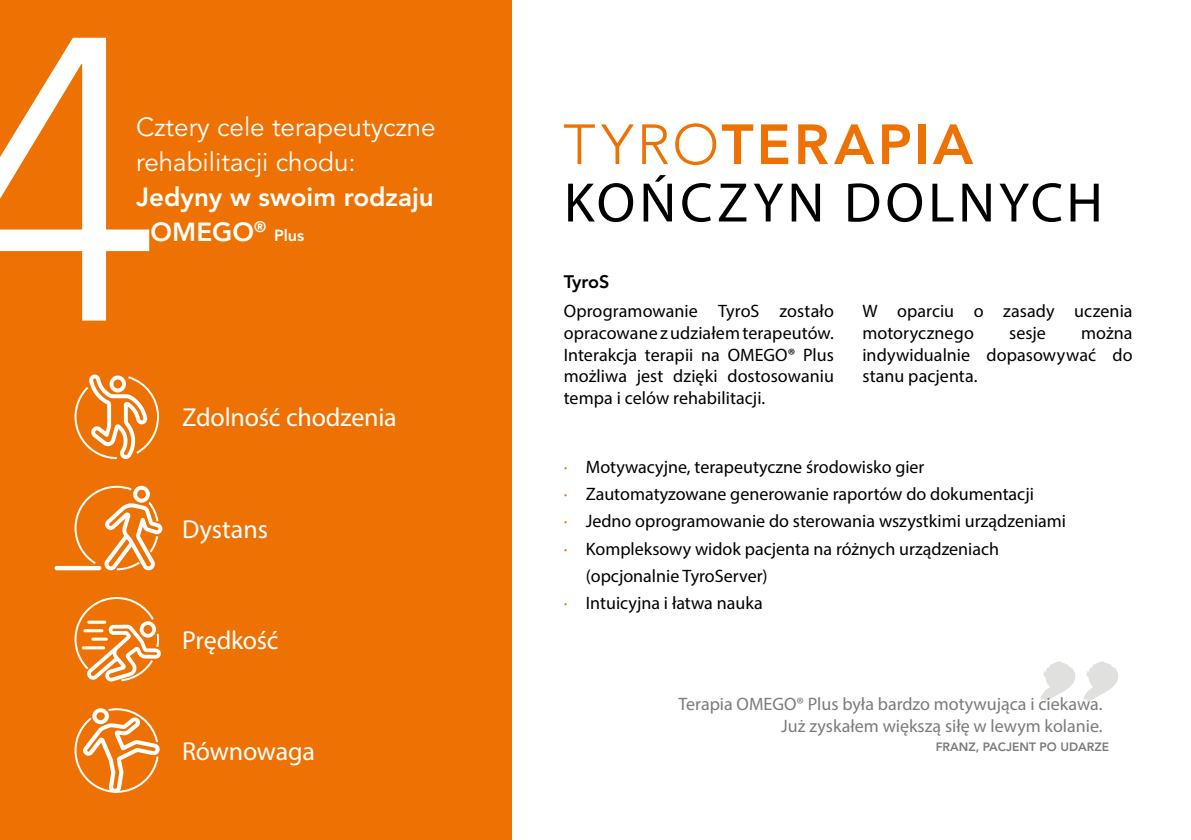
<style>
.page{position:relative;width:1191px;height:840px;background:#fff}
.page>*{position:absolute;margin:0;border:0;box-sizing:border-box;transform-origin:0 0}
.t1{font:300 399px "Avenir";color:#fff}
.t2{font:56px "Myriad Pro";letter-spacing:.07em;color:#000}
.t3{font:800 56px "Avenir";letter-spacing:.055em;color:#ee7203}
.t4{font:26px/34.8px "Avenir";color:#fff}
.t5{font:26px "Myriad Pro";letter-spacing:-.005em;color:#fff}
.t6{font:800 26px/34.8px "Avenir";color:#fff}
.t7{font:18px/21.6px "Myriad Pro";color:#000;text-align:justify}
.t8{font:18px/21.6px "Myriad Pro";color:#7c7b7b;text-align:right}
.t9{font:800 18px "Avenir";letter-spacing:-.01em;color:#000}
.t10{font:800 16px "Avenir";color:#fff}
.t11{font:800 12px "Avenir";color:#7c7b7b}
.s1{font-weight:300}
.s2{color:#ee7203}
</style>
<div class="page">
<div style="left:0;top:0;width:512px;height:839px;background:#ee7203"></div>
<svg style="left:74px;top:374px;width:85px;height:86px"></svg>
<div style="left:57px;top:565px;width:42px;height:5px;background:#fff"></div>
<svg style="left:74px;top:485px;width:89px;height:86px"></svg>
<svg style="left:74px;top:597px;width:87px;height:85px"></svg>
<svg style="left:74px;top:708px;width:86px;height:85px"></svg>
<svg style="left:1040px;top:661px;width:78px;height:40px"></svg>
<h1 class="t1" style="left:-49px;top:-52px;width:209px">4</h1>
<h3 class="t4" style="left:136px;top:110px;width:301px">Cztery cele terapeutyczne rehabilitacji chodu:</h3>
<h3 class="t6" style="left:151px;top:179px;width:285px;text-indent:-14px">Jedyny w swoim rodzaju<br>OMEGO<sup>®</sup></h3>
<p class="t10" style="left:274px;top:225px;width:32px">Plus</p>
<h3 class="t5" style="left:182px;top:401px;width:216px">Zdolność chodzenia</h3>
<h3 class="t5" style="left:182px;top:512px;width:87px">Dystans</h3>
<h3 class="t5" style="left:182px;top:623px;width:98px">Prędkość</h3>
<h3 class="t5" style="left:182px;top:735px;width:134px">Równowaga</h3>
<h2 class="t3" style="left:563px;top:111px;width:411px"><span class="s1">TYRO</span>TERAPIA</h2>
<h2 class="t2" style="left:564px;top:168px;width:540px">KOŃCZYN DOLNYCH</h2>
<p class="t9" style="left:564px;top:271px;width:47px">TyroS</p>
<p class="t7" style="left:564px;top:300px;width:272px">Oprogramowanie TyroS zostało opracowane z udziałem terapeutów.<br>Interakcja terapii na OMEGO® Plus możliwa jest dzięki dostosowaniu tempa i celów rehabilitacji.</p>
<p class="t7" style="left:862px;top:300px;width:272px">W oparciu o zasady uczenia motorycznego</p>
<p class="t7" style="left:1009px;top:321px;width:38px">sesje</p>
<p class="t7" style="left:862px;top:321px;width:272px;text-indent:219px">można indywidualnie dopasowywać do stanu pacjenta.</p>
<p class="t7" style="left:564px;top:455px;width:362px"><span class="s2">·</span> Motywacyjne, terapeutyczne środowisko gier</p>
<p class="t7" style="left:564px;top:482px;width:472px"><span class="s2">·</span> Zautomatyzowane generowanie raportów do dokumentacji</p>
<p class="t7" style="left:564px;top:510px;width:504px"><span class="s2">·</span> Jedno oprogramowanie do sterowania wszystkimi urządzeniami</p>
<p class="t7" style="left:564px;top:537px;width:437px"><span class="s2">·</span> Kompleksowy widok pacjenta na różnych urządzeniach</p>
<p class="t7" style="left:586px;top:564px;width:183px">(opcjonalnie TyroServer)</p>
<p class="t7" style="left:564px;top:591px;width:201px"><span class="s2">·</span> Intuicyjna i łatwa nauka</p>
<p class="t8" style="left:678px;top:692px;width:425px">Terapia OMEGO® Plus była bardzo motywująca i ciekawa.<br>Już zyskałem większą siłę w lewym kolanie.</p>
<p class="t11" style="left:935px;top:739px;width:175px">FRANZ, PACJENT PO UDARZE</p>
</div>
